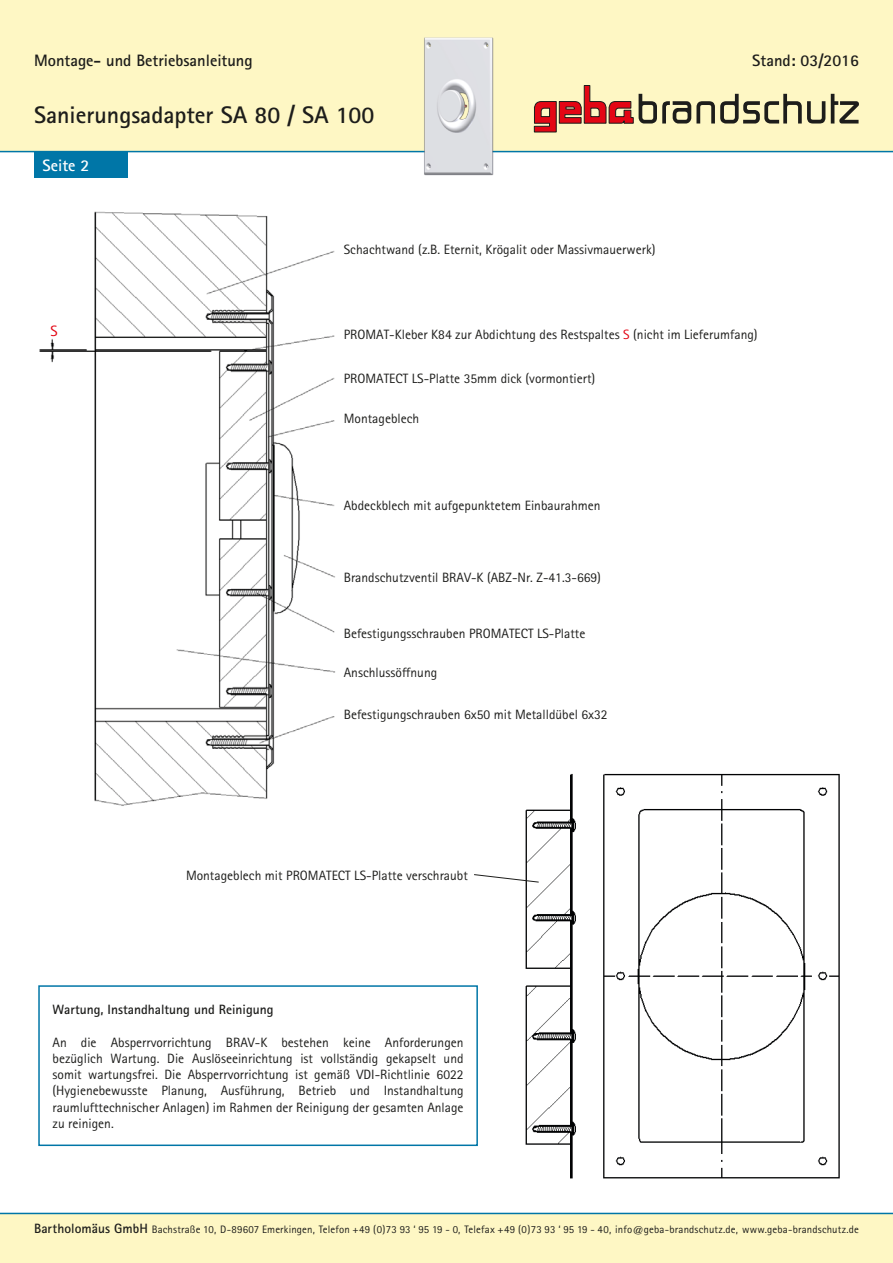
<style>
.page{position:relative;width:893px;height:1263px;background:#fff}
.page>*{position:absolute;margin:0;border:0;box-sizing:border-box;transform-origin:0 0}
.t1{font:700 24px "AT Rotis Sans Serif";color:#1d1d1b}
.t2{font:700 16.5px "AT Rotis Sans Serif";color:#1d1d1b}
.t3{font:700 16.5px "AT Rotis Sans Serif";color:#fff}
.t4{font:15px "AT Rotis Sans Serif";color:#e30614}
.t5{font:13.5px/16.2px "AT Rotis Sans Serif";color:#1d1d1b;text-align:justify}
.t6{font:700 13.5px "AT Rotis Sans Serif";color:#1d1d1b}
.t7{font:10.8px "AT Rotis Sans Serif";letter-spacing:.015em;color:#1d1d1b}
.s1{color:#e30614}
.s2{font-weight:700;font-size:13.5px}
</style>
<div class="page">
<div style="left:0;top:0;width:893px;height:152px;background:#fef7c4"></div>
<div style="left:0;top:1213px;width:893px;height:50px;background:#fef7c4"></div>
<div style="left:34px;top:152px;width:94px;height:26px;background:#0076a7"></div>
<svg style="left:534px;top:85px;width:291px;height:47px;background:#cfb290"></svg>
<svg style="left:831px;top:94px;width:28px;height:30px"></svg>
<img style="left:423px;top:37px;width:73px;height:139px">
<img style="left:39px;top:211px;width:296px;height:595px">
<img style="left:525px;top:773px;width:315px;height:406px">
<div style="left:38px;top:985px;width:440px;height:161px;border:2px solid #0076a7"></div>
<svg style="left:474px;top:874px;width:65px;height:8px"></svg>
<p class="t2" style="left:34px;top:50px;width:220px">Montage- und Betriebsanleitung</p>
<p class="t2" style="left:752px;top:50px;width:108px">Stand: 03/2016</p>
<h1 class="t1" style="left:34px;top:100px;width:342px">Sanierungsadapter SA 80 / SA 100</h1>
<p class="t3" style="left:43px;top:155px;width:48px">Seite 2</p>
<p class="t4" style="left:51px;top:322px;width:9px">S</p>
<p class="t5" style="left:344px;top:241px;width:313px">Schachtwand (z.B. Eternit, Krögalit oder Massivmauerwerk)</p>
<p class="t5" style="left:344px;top:327px;width:415px">PROMAT-Kleber K84 zur Abdichtung des Restspaltes <span class="s1">S</span> (nicht im Lieferumfang)</p>
<p class="t5" style="left:344px;top:370px;width:253px">PROMATECT LS-Platte 35mm dick (vormontiert)</p>
<p class="t5" style="left:344px;top:410px;width:77px">Montageblech</p>
<p class="t5" style="left:344px;top:497px;width:258px">Abdeckblech mit aufgepunktetem Einbaurahmen</p>
<p class="t5" style="left:344px;top:569px;width:259px">Brandschutzventil BRAV-K (ABZ-Nr. Z-41.3-669)</p>
<p class="t5" style="left:344px;top:625px;width:243px">Befestigungsschrauben PROMATECT LS-Platte</p>
<p class="t5" style="left:344px;top:664px;width:95px">Anschlussöffnung</p>
<p class="t5" style="left:344px;top:706px;width:265px">Befestigungschrauben 6x50 mit Metalldübel 6x32</p>
<p class="t5" style="left:186px;top:867px;width:283px">Montageblech mit PROMATECT LS-Platte verschraubt</p>
<p class="t6" style="left:53px;top:1001px;width:223px">Wartung, Instandhaltung und Reinigung</p>
<p class="t5" style="left:53px;top:1034px;width:413px">An die Absperrvorrichtung BRAV-K bestehen keine Anforderungen bezüglich Wartung. Die Auslöseeinrichtung ist vollständig gekapselt und somit wartungsfrei. Die Absperrvorrichtung ist gemäß VDI-Richtlinie 6022 (Hygienebewusste Planung, Ausführung, Betrieb und Instandhaltung raumlufttechnischer Anlagen) im Rahmen der Reinigung der gesamten Anlage zu reinigen.</p>
<p class="t7" style="left:34px;top:1222px;width:826px"><span class="s2">Bartholomäus GmbH</span> Bachstraße 10, D-89607 Emerkingen, Telefon +49 (0)73 93 ‘ 95 19 - 0, Telefax +49 (0)73 93 ‘ 95 19 - 40, info@geba-brandschutz.de, www.geba-brandschutz.de</p>
</div>
